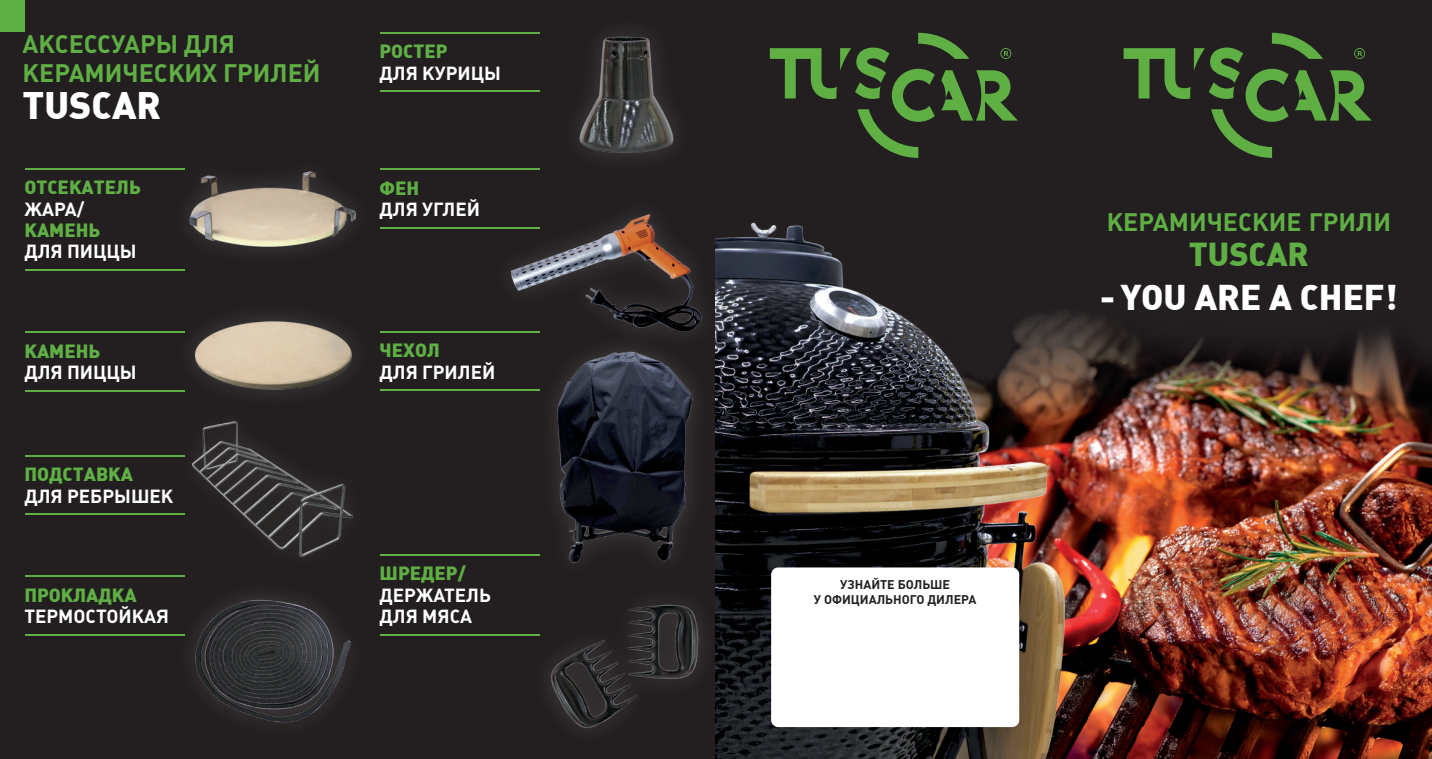
<style>
.page{position:relative;width:1432px;height:759px;background:#fff}
.page>*{position:absolute;margin:0;border:0;box-sizing:border-box;transform-origin:0 0}
.t1{font:37.5px "Plumb Black C";color:#fff}
.t2{font:35px "Plumb Black C";color:#fff}
.t3{font:32.5px "Plumb Black C";color:#5faf45}
.t4{font:700 25px/28.8px "Plumb";color:#5faf45}
.t5{font:700 18.75px/21.2px "Plumb";color:#fff}
.t6{font:18.75px "Plumb Black C";color:#5faf45}
.t7{font:700 12.5px/15px "Plumb";color:#231f20;text-align:center}
</style>
<div class="page">
<img style="left:0;top:0;width:1431px;height:758px">
<img style="left:724px;top:216px;width:346px;height:542px">
<div style="left:0;top:0;width:25px;height:32px;background:#5faf45"></div>
<hr style="left:380px;top:32px;width:159px;height:2px;background:#5faf45">
<hr style="left:380px;top:90px;width:159px;height:2px;background:#5faf45">
<hr style="left:380px;top:168px;width:159px;height:2px;background:#5faf45">
<hr style="left:380px;top:226px;width:159px;height:2px;background:#5faf45">
<hr style="left:25px;top:331px;width:159px;height:1px;background:#5faf45">
<hr style="left:25px;top:389px;width:159px;height:2px;background:#5faf45">
<hr style="left:25px;top:455px;width:159px;height:1px;background:#5faf45">
<hr style="left:25px;top:513px;width:159px;height:2px;background:#5faf45">
<hr style="left:25px;top:575px;width:159px;height:2px;background:#5faf45">
<hr style="left:25px;top:633px;width:159px;height:2px;background:#5faf45">
<hr style="left:380px;top:331px;width:159px;height:1px;background:#5faf45">
<hr style="left:380px;top:389px;width:159px;height:2px;background:#5faf45">
<hr style="left:380px;top:554px;width:159px;height:1px;background:#5faf45">
<hr style="left:380px;top:633px;width:159px;height:2px;background:#5faf45">
<hr style="left:25px;top:168px;width:159px;height:2px;background:#5faf45">
<hr style="left:25px;top:268px;width:159px;height:2px;background:#5faf45">
<svg style="left:1123px;top:33px;width:248px;height:125px;background:#303e28"></svg>
<svg style="left:770px;top:33px;width:248px;height:125px;background:#303e28"></svg>
<div style="left:771px;top:567px;width:248px;height:159px;background:#fff;border-radius:7px"></div>
<div style="left:163px;top:290px;width:220px;height:99px;background:#231f20"></div>
<img style="left:192px;top:319px;width:162px;height:70px">
<div style="left:161px;top:389px;width:223px;height:199px;background:#231f20"></div>
<img style="left:190px;top:418px;width:166px;height:141px">
<div style="left:158px;top:140px;width:230px;height:138px;background:#231f20"></div>
<img style="left:187px;top:169px;width:172px;height:81px">
<div style="left:164px;top:568px;width:218px;height:185px;background:#231f20"></div>
<img style="left:193px;top:592px;width:161px;height:137px">
<img style="left:526px;top:363px;width:198px;height:210px">
<img style="left:556px;top:363px;width:138px;height:202px">
<img style="left:519px;top:573px;width:211px;height:185px">
<img style="left:548px;top:601px;width:154px;height:130px">
<div style="left:548px;top:6px;width:157px;height:176px;background:#231f20"></div>
<img style="left:577px;top:34px;width:100px;height:122px">
<img style="left:479px;top:182px;width:254px;height:181px">
<img style="left:509px;top:210px;width:196px;height:125px">
<h3 class="t4" style="left:23px;top:30px;width:299px">АКСЕССУАРЫ ДЛЯ<br>КЕРАМИЧЕСКИХ ГРИЛЕЙ</h3>
<h1 class="t1" style="left:23px;top:84px;width:140px">TUSCAR</h1>
<p class="t6" style="left:24px;top:177px;width:118px">ОТСЕКАТЕЛЬ</p>
<p class="t5" style="left:24px;top:198px;width:61px">ЖАРА/</p>
<p class="t6" style="left:24px;top:219px;width:77px">КАМЕНЬ</p>
<p class="t5" style="left:24px;top:240px;width:114px">ДЛЯ ПИЦЦЫ</p>
<p class="t6" style="left:24px;top:340px;width:77px">КАМЕНЬ</p>
<p class="t5" style="left:24px;top:361px;width:114px">ДЛЯ ПИЦЦЫ</p>
<p class="t6" style="left:24px;top:463px;width:110px">ПОДСТАВКА</p>
<p class="t5" style="left:24px;top:485px;width:150px">ДЛЯ РЕБРЫШЕК</p>
<p class="t6" style="left:24px;top:584px;width:114px">ПРОКЛАДКА</p>
<p class="t5" style="left:24px;top:605px;width:145px">ТЕРМОСТОЙКАЯ</p>
<p class="t6" style="left:379px;top:41px;width:70px">РОСТЕР</p>
<p class="t5" style="left:379px;top:62px;width:123px">ДЛЯ КУРИЦЫ</p>
<p class="t6" style="left:379px;top:177px;width:41px">ФЕН</p>
<p class="t5" style="left:379px;top:198px;width:102px">ДЛЯ УГЛЕЙ</p>
<p class="t6" style="left:379px;top:340px;width:62px">ЧЕХОЛ</p>
<p class="t5" style="left:379px;top:361px;width:117px">ДЛЯ ГРИЛЕЙ</p>
<p class="t6" style="left:379px;top:562px;width:88px">ШРЕДЕР/</p>
<p class="t5" style="left:379px;top:584px;width:113px">ДЕРЖАТЕЛЬ<br>ДЛЯ МЯСА</p>
<p class="t7" style="left:814px;top:577px;width:164px">УЗНАЙТЕ БОЛЬШЕ<br>У ОФИЦИАЛЬНОГО ДИЛЕРА</p>
<h3 class="t4" style="left:1106px;top:207px;width:286px">КЕРАМИЧЕСКИЕ ГРИЛИ</h3>
<h3 class="t3" style="left:1188px;top:235px;width:121px">TUSCAR</h3>
<h2 class="t2" style="left:1100px;top:277px;width:299px">- YOU ARE A CHEF!</h2>
</div>
